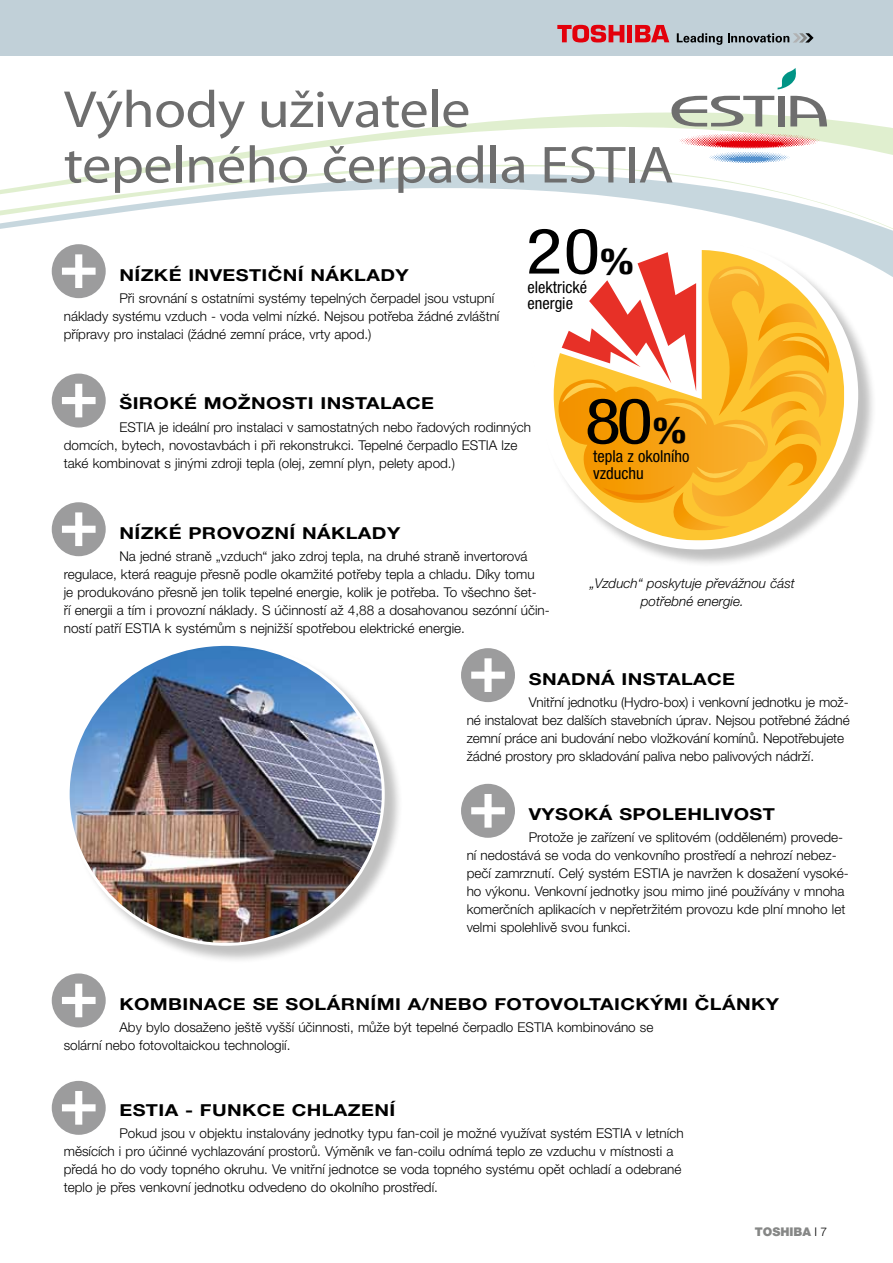
<style>
.page{position:relative;width:893px;height:1263px;background:#fff}
.page>*{position:absolute;margin:0;border:0;box-sizing:border-box;transform-origin:0 0}
.t1{font:condensed 63px "Helvetica Neue LT Pro";color:#000;scale:1.2 1}
.t2{font:52.5px/55.5px "Myriad Pro";letter-spacing:-.01em;color:#6e6e6e;scale:1.11 1}
.t3{font:700 16.5px "Helvetica Neue LT Pro";letter-spacing:.02em;color:#000;scale:1.2 1}
.t4{font:condensed 16.5px/16.5px "Helvetica Neue LT Pro";color:#000}
.t5{font:300 13.5px/18px "Helvetica Neue LT Pro";color:#000}
.t6{font:italic 300 13.5px/18px "Helvetica Neue LT Pro";color:#000;text-align:center}
.t7{font:900 12px "Helvetica Neue LT Pro";color:#868786}
.s1{font-weight:700;font-size:36px}
.s2{font-weight:300;color:#000}
</style>
<div class="page">
<div style="left:0;top:0;width:893px;height:55px;background:#c1d0d8"></div>
<svg style="left:557px;top:25px;width:67px;height:17px"></svg>
<div style="left:627px;top:25px;width:5px;height:17px;background:#e3000b"></div>
<svg style="left:635px;top:25px;width:34px;height:17px"></svg>
<svg style="left:677px;top:33px;width:45px;height:12px"></svg>
<svg style="left:728px;top:33px;width:86px;height:10px"></svg>
<svg style="left:200px;top:112px;width:693px;height:47px"></svg>
<svg style="left:142px;top:159px;width:467px;height:9px"></svg>
<svg style="left:0;top:168px;width:893px;height:109px"></svg>
<svg style="left:671px;top:96px;width:103px;height:30px"></svg>
<div style="left:778px;top:96px;width:7px;height:30px;background:#6e6e6e"></div>
<svg style="left:790px;top:96px;width:37px;height:30px"></svg>
<svg style="left:778px;top:68px;width:18px;height:21px"></svg>
<svg style="left:679px;top:133px;width:140px;height:30px"></svg>
<div style="left:525px;top:223px;width:352px;height:345px;background:#000;opacity:.25"></div>
<svg style="left:518px;top:216px;width:343px;height:336px"></svg>
<div style="left:69px;top:645px;width:334px;height:319px;background:#000;opacity:.25"></div>
<img style="left:69px;top:645px;width:314px;height:299px">
<div style="left:51px;top:243px;width:56px;height:56px;background:#9c9c9d;border-radius:50%"></div>
<div style="left:50px;top:242px;width:58px;height:58px;border:2px solid #fff;border-radius:50%"></div>
<svg style="left:62px;top:254px;width:34px;height:34px"></svg>
<div style="left:51px;top:373px;width:56px;height:55px;background:#9c9c9d;border-radius:50%"></div>
<div style="left:50px;top:372px;width:58px;height:57px;border:2px solid #fff;border-radius:50%"></div>
<svg style="left:62px;top:384px;width:34px;height:33px"></svg>
<div style="left:51px;top:501px;width:56px;height:56px;background:#9c9c9d;border-radius:50%"></div>
<div style="left:50px;top:500px;width:58px;height:58px;border:2px solid #fff;border-radius:50%"></div>
<svg style="left:62px;top:512px;width:34px;height:34px"></svg>
<div style="left:460px;top:647px;width:56px;height:56px;background:#9c9c9d;border-radius:50%"></div>
<div style="left:459px;top:646px;width:58px;height:58px;border:2px solid #fff;border-radius:50%"></div>
<svg style="left:471px;top:658px;width:34px;height:34px"></svg>
<div style="left:460px;top:783px;width:56px;height:56px;background:#9c9c9d;border-radius:50%"></div>
<div style="left:459px;top:782px;width:58px;height:58px;border:2px solid #fff;border-radius:50%"></div>
<svg style="left:471px;top:794px;width:34px;height:34px"></svg>
<div style="left:51px;top:972px;width:56px;height:56px;background:#9c9c9d;border-radius:50%"></div>
<div style="left:50px;top:971px;width:58px;height:58px;border:2px solid #fff;border-radius:50%"></div>
<svg style="left:62px;top:984px;width:34px;height:33px"></svg>
<div style="left:51px;top:1080px;width:56px;height:56px;background:#9c9c9d;border-radius:50%"></div>
<div style="left:50px;top:1079px;width:58px;height:58px;border:2px solid #fff;border-radius:50%"></div>
<svg style="left:62px;top:1091px;width:34px;height:34px"></svg>
<h2 class="t2" style="left:64px;top:81px;width:549px">Výhody uživatele tepelného čerpadla ESTIA</h2>
<p class="t3" style="left:119px;top:265px;width:242px">NÍZKÉ INVESTIČNÍ NÁKLADY</p>
<p class="t5" style="left:64px;top:289px;width:437px;text-indent:56px">Při srovnání s ostatními systémy tepelných čerpadel jsou vstupní náklady systému vzduch - voda velmi nízké. Nejsou potřeba žádné zvláštní přípravy pro instalaci (žádné zemní práce, vrty apod.)</p>
<h1 class="t1" style="left:526px;top:215px;width:91px">20<span class="s1">%</span></h1>
<p class="t4" style="left:527px;top:278px;width:61px">elektrické energie</p>
<p class="t3" style="left:119px;top:393px;width:264px">ŠIROKÉ MOŽNOSTI INSTALACE</p>
<p class="t5" style="left:64px;top:417px;width:469px;text-indent:56px">ESTIA je ideální pro instalaci v samostatných nebo řadových rodinných domcích, bytech, novostavbách i při rekonstrukci. Tepelné čerpadlo ESTIA lze také kombinovat s jinými zdroji tepla (olej, zemní plyn, pelety apod.)</p>
<p class="t3" style="left:119px;top:523px;width:235px">NÍZKÉ PROVOZNÍ NÁKLADY</p>
<p class="t5" style="left:64px;top:547px;width:487px;text-indent:56px">Na jedné straně „vzduch“ jako zdroj tepla, na druhé straně invertorová regulace, která reaguje přesně podle okamžité potřeby tepla a chladu. Díky tomu<br>je produkováno přesně jen tolik tepelné energie, kolik je potřeba. To všechno šet-<br>ří energii a tím i provozní náklady. S účinností až 4,88 a dosahovanou sezónní účin&shy;ností patří ESTIA k systémům s nejnižší spotřebou elektrické energie.</p>
<h1 class="t1" style="left:585px;top:385px;width:86px">80<span class="s1">%</span></h1>
<p class="t4" style="left:593px;top:448px;width:98px">tepla z okolního vzduchu</p>
<p class="t6" style="left:590px;top:574px;width:206px">„Vzduch“ poskytuje převážnou část potřebné energie.</p>
<p class="t3" style="left:529px;top:669px;width:173px">SNADNÁ INSTALACE</p>
<p class="t5" style="left:467px;top:693px;width:384px;text-indent:62px">Vnitřní jednotku (Hydro-box) i venkovní jednotku je mož&shy;né instalovat bez dalších stavebních úprav. Nejsou potřebné žádné zemní práce ani budování nebo vložkování komínů. Nepotřebujete žádné prostory pro skladování paliva nebo palivových nádrží.</p>
<p class="t3" style="left:529px;top:804px;width:207px">VYSOKÁ SPOLEHLIVOST</p>
<p class="t5" style="left:467px;top:828px;width:383px;text-indent:62px">Protože je zařízení ve splitovém (odděleném) provede&shy;ní nedostává se voda do venkovního prostředí a nehrozí nebez&shy;pečí zamrznutí. Celý systém ESTIA je navržen k dosažení vysoké&shy;ho výkonu. Venkovní jednotky jsou mimo jiné používány v mnoha komerčních aplikacích v nepřetržitém provozu kde plní mnoho let velmi spolehlivě svou funkci.</p>
<p class="t3" style="left:119px;top:994px;width:551px">KOMBINACE SE SOLÁRNÍMI A/NEBO FOTOVOLTAICKÝMI ČLÁNKY</p>
<p class="t5" style="left:64px;top:1018px;width:591px;text-indent:56px">Aby bylo dosaženo ještě vyšší účinnosti, může být tepelné čerpadlo ESTIA kombinováno se solární nebo fotovoltaickou technologií.</p>
<p class="t3" style="left:119px;top:1100px;width:231px">ESTIA - FUNKCE CHLAZENÍ</p>
<p class="t5" style="left:64px;top:1124px;width:621px;text-indent:56px">Pokud jsou v objektu instalovány jednotky typu fan-coil je možné využívat systém ESTIA v letních měsících i pro účinné vychlazování prostorů. Výměník ve fan-coilu odnímá teplo ze vzduchu v místnosti a předá ho do vody topného okruhu. Ve vnitřní jednotce se voda topného systému opět ochladí a odebrané teplo je přes venkovní jednotku odvedeno do okolního prostředí.</p>
<p class="t7" style="left:755px;top:1225px;width:74px">TOSHIBA <span class="s2">I 7</span></p>
</div>
